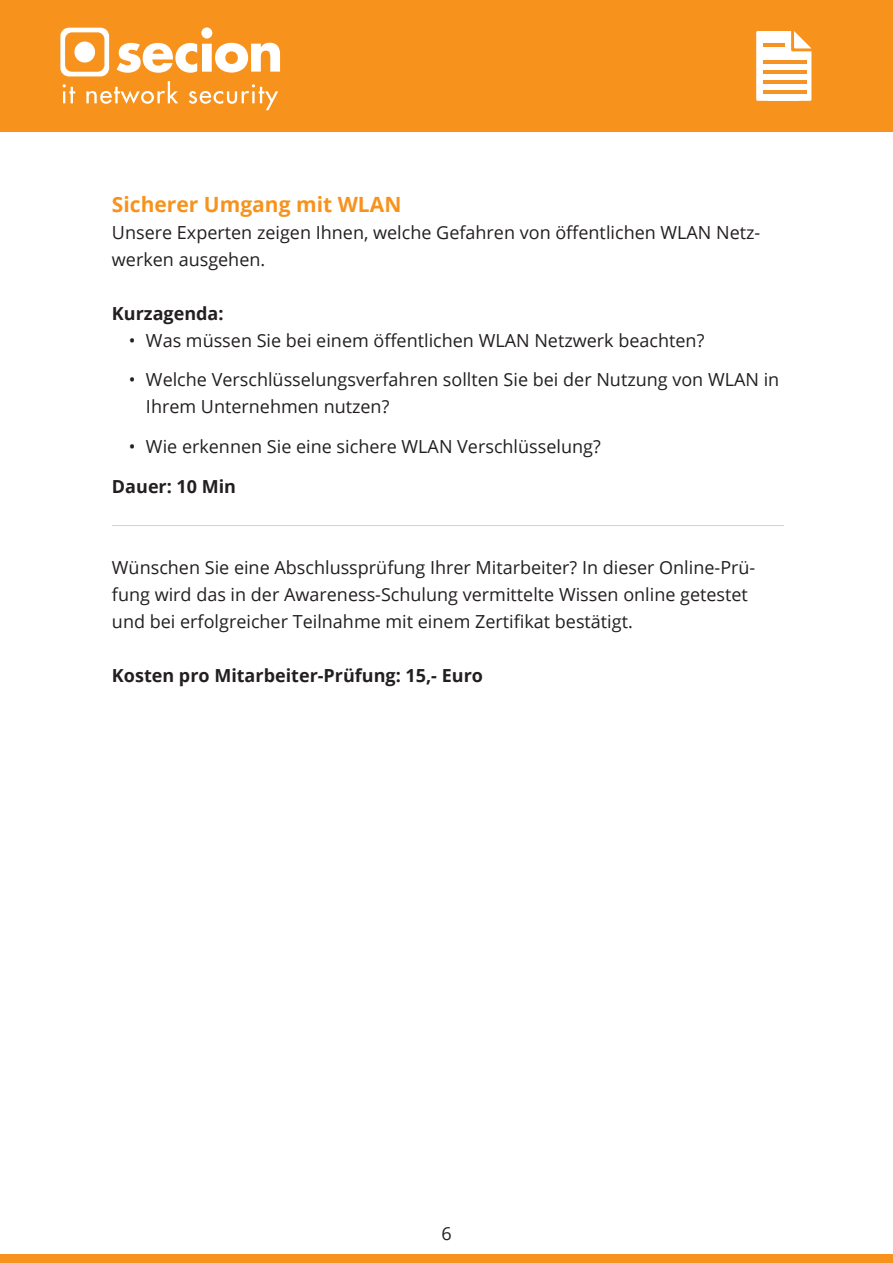
<style>
.page{position:relative;width:893px;height:1263px;background:#fff}
.page>*{position:absolute;margin:0;border:0;box-sizing:border-box;transform-origin:0 0}
.Überschrift_2{font:700 21px "Open Sans";color:#f7931d}
.t1{font:18px/27px "Open Sans";color:#231f20}
.t2{font:700 18px "Open Sans";color:#231f20}
</style>
<div class="page">
<div style="left:0;top:0;width:893px;height:132px;background:#f7931d"></div>
<svg style="left:60px;top:27px;width:220px;height:83px"></svg>
<div style="left:0;top:1254px;width:893px;height:9px;background:#f7931d"></div>
<svg style="left:756px;top:31px;width:55px;height:70px;background:#fef3e6"></svg>
<div style="left:768px;top:89px;width:31px;height:12px;background:#fff"></div>
<hr style="left:763px;top:70px;width:43px;height:4px;background:#f79324">
<hr style="left:763px;top:80px;width:43px;height:4px;background:#f79324">
<hr style="left:763px;top:90px;width:43px;height:4px;background:#f79324">
<hr style="left:763px;top:44px;width:21px;height:3px;background:#f79324">
<hr style="left:763px;top:60px;width:43px;height:4px;background:#f79324">
<hr style="left:112px;top:525px;width:672px;height:1px;background:#d1d2d4">
<p class="Überschrift_2" style="left:112px;top:189px;width:291px">Sicherer Umgang mit WLAN</p>
<p class="t1" style="left:112px;top:218px;width:650px">Unsere Experten zeigen Ihnen, welche Gefahren von öffentlichen WLAN Netz&shy;werken ausgehen.</p>
<p class="t2" style="left:112px;top:300px;width:113px">Kurzagenda:</p>
<p class="t1" style="left:129px;top:326px;width:577px">• Was müssen Sie bei einem öffentlichen WLAN Netzwerk beachten?</p>
<p class="t1" style="left:146px;top:366px;width:635px;text-indent:-17px">• Welche Verschlüsselungsverfahren sollten Sie bei der Nutzung von WLAN in<br>Ihrem Unternehmen nutzen?</p>
<p class="t1" style="left:129px;top:433px;width:473px">• Wie erkennen Sie eine sichere WLAN Verschlüsselung?</p>
<p class="t2" style="left:112px;top:474px;width:126px">Dauer: 10 Min</p>
<p class="t1" style="left:112px;top:553px;width:645px">Wünschen Sie eine Abschlussprüfung Ihrer Mitarbeiter? In dieser Online-Prü&shy;fung wird das in der Awareness-Schulung vermittelte Wissen online getestet und bei erfolgreicher Teilnahme mit einem Zertifikat bestätigt.</p>
<p class="t2" style="left:112px;top:663px;width:373px">Kosten pro Mitarbeiter-Prüfung: 15,- Euro</p>
<p class="t1" style="left:441px;top:1219px;width:12px">6</p>
</div>
